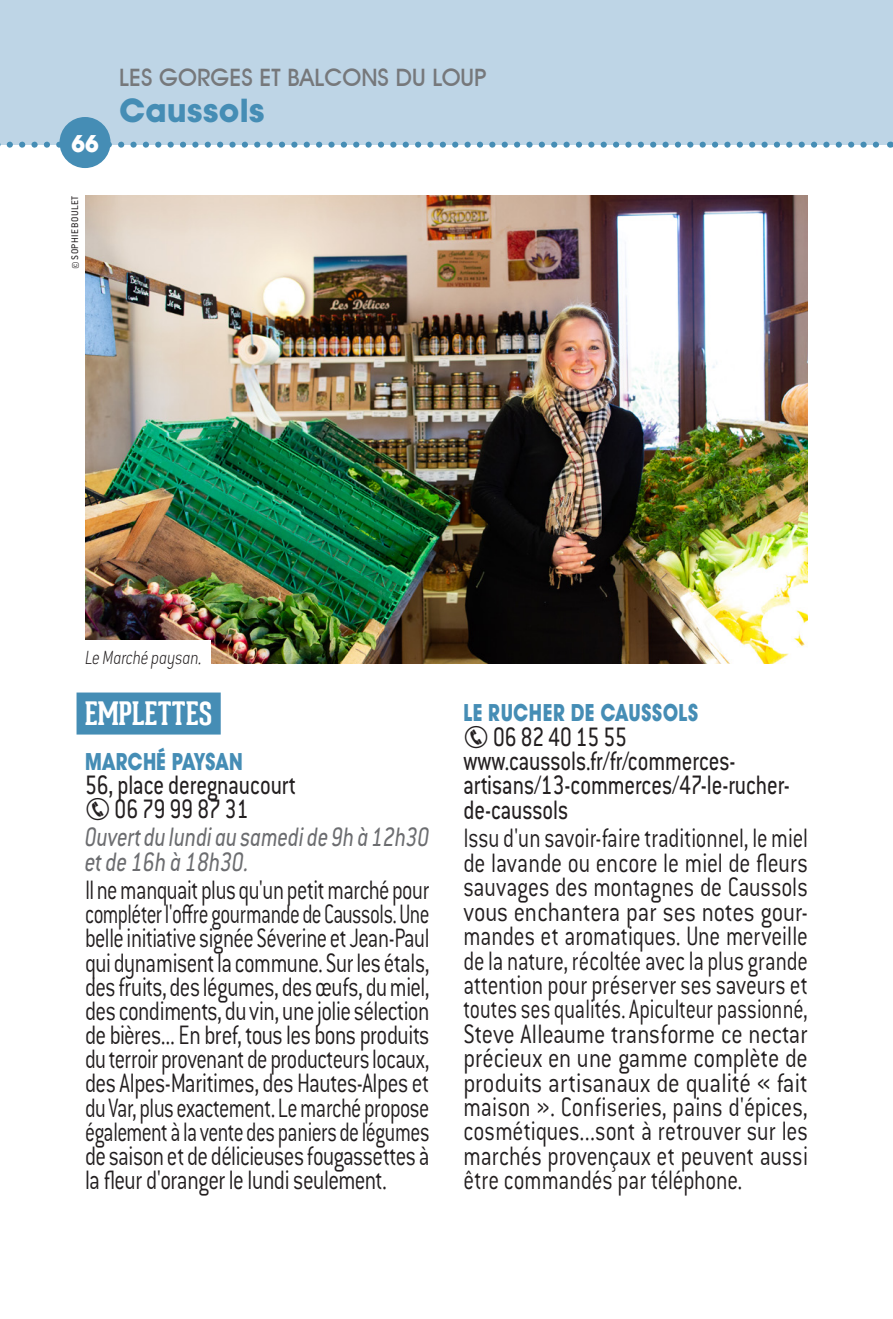
<style>
.page{position:relative;width:893px;height:1319px;background:#fff}
.page>*{position:absolute;margin:0;border:0;box-sizing:border-box;transform-origin:0 0}
.TC2{font:700 33px "Avant Garde Two BQ";letter-spacing:.005em;color:#458db5}
.INTER2{font:700 31.5px "Geared Slab";letter-spacing:.005em;color:#fff}
.TEXTE{font:300 29.4px/24.3px "Conduit ITC Pro";letter-spacing:-.01em;color:#231f20;text-align:justify;scale:.79 1}
.TEXTE-2{font:300 29.4px/24.3px "Conduit ITC Pro";letter-spacing:-.01em;color:#231f20;text-align:justify;scale:.77 1}
.ADRESSE{font:29.4px/24.3px "Conduit ITC Pro";color:#231f20;scale:.8 1}
.MIG{font:italic 29.4px/24.3px "Conduit ITC Pro";color:#6c6d70;scale:.79 1}
.ETAB_2{font:700 24px "Avant Garde Two BQ";letter-spacing:.005em;color:#458db5;scale:.8 1}
.TITRE_GRIS{font:500 24px "Avant Garde IT Cby BT";color:#76787b}
.t1{font:700 24px "Avant Garde Two BQ";color:#fff}
.LEGENDES{font:italic 200 21px "Conduit ITC Pro";color:#231f20;scale:.8 1}
.copyright_droite{font:10.5px "Conduit ITC Pro";letter-spacing:.035em;color:#231f20}
</style>
<div class="page">
<div style="left:0;top:0;width:893px;height:145px;background:#bed5e6"></div>
<svg style="left:0;top:142px;width:879px;height:6px"></svg>
<div style="left:60px;top:117px;width:51px;height:51px;background:#458db5;border-radius:50%"></div>
<div style="left:77px;top:692px;width:144px;height:42px;background:#458db5"></div>
<img style="left:85px;top:196px;width:723px;height:467px">
<div style="left:77px;top:640px;width:133px;height:32px;background:#fff"></div>
<hr style="left:892px;top:0;width:1px;height:1318px;background:#458db5">
<svg style="left:890px;top:142px;width:3px;height:6px"></svg>
<p class="t1" style="left:71px;top:129px;width:29px">66</p>
<p class="copyright_droite" style="left:69px;top:269px;width:74px;rotate:-90deg">© SOPHIE BOULET</p>
<p class="TITRE_GRIS" style="left:119px;top:63px;width:369px">LES GORGES ET BALCONS DU LOUP</p>
<p class="TC2" style="left:119px;top:91px;width:147px">Caussols</p>
<p class="LEGENDES" style="left:85px;top:646px;width:148px">Le Marché paysan.</p>
<p class="INTER2" style="left:85px;top:693px;width:129px">EMPLETTES</p>
<p class="ETAB_2" style="left:85px;top:746px;width:198px">MARCHÉ PAYSAN</p>
<p class="ADRESSE" style="left:85px;top:772px;width:264px">56, place deregnaucourt</p>
<p class="ADRESSE" style="left:115px;top:796px;width:169px">06 79 99 87 31</p>
<p class="MIG" style="left:85px;top:825px;width:437px">Ouvert du lundi au samedi de 9h à 12h30 et de 16h à 18h30.</p>
<p class="TEXTE-2" style="left:85px;top:877px;width:449px">Il ne manquait plus qu'un petit marché pour compléter l'offre gourmande de Caussols. Une belle initiative signée Séverine et Jean-Paul qui dynamisent la commune. Sur les étals, des fruits, des légumes, des œufs, du miel, des condiments, du vin, une jolie sélection de bières... En bref, tous les bons produits du terroir provenant de producteurs locaux, des Alpes-Maritimes, des Hautes-Alpes et du Var, plus exactement. Le marché propose également à la vente des paniers de légumes de saison et de délicieuses fougassettes à la fleur d'oranger le lundi seulement.</p>
<p class="ETAB_2" style="left:463px;top:698px;width:295px">LE RUCHER DE CAUSSOLS</p>
<p class="ADRESSE" style="left:493px;top:724px;width:169px">06 82 40 15 55</p>
<p class="ADRESSE" style="left:463px;top:748px;width:409px">www.caussols.fr/fr/commerces&shy;artisans/13-commerces/47-le-rucher&shy;de-caussols</p>
<p class="TEXTE" style="left:463px;top:826px;width:438px">Issu d'un savoir-faire traditionnel, le miel de lavande ou encore le miel de fleurs sauvages des montagnes de Caussols vous enchantera par ses notes gour&shy;mandes et aromatiques. Une merveille de la nature, récoltée avec la plus grande attention pour préserver ses saveurs et toutes ses qualités. Apiculteur passionné, Steve Alleaume transforme ce nectar précieux en une gamme complète de produits artisanaux de qualité « fait maison ». Confiseries, pains d'épices, cosmétiques...sont à retrouver sur les marchés provençaux et peuvent aussi être commandés par téléphone.</p>
</div>
